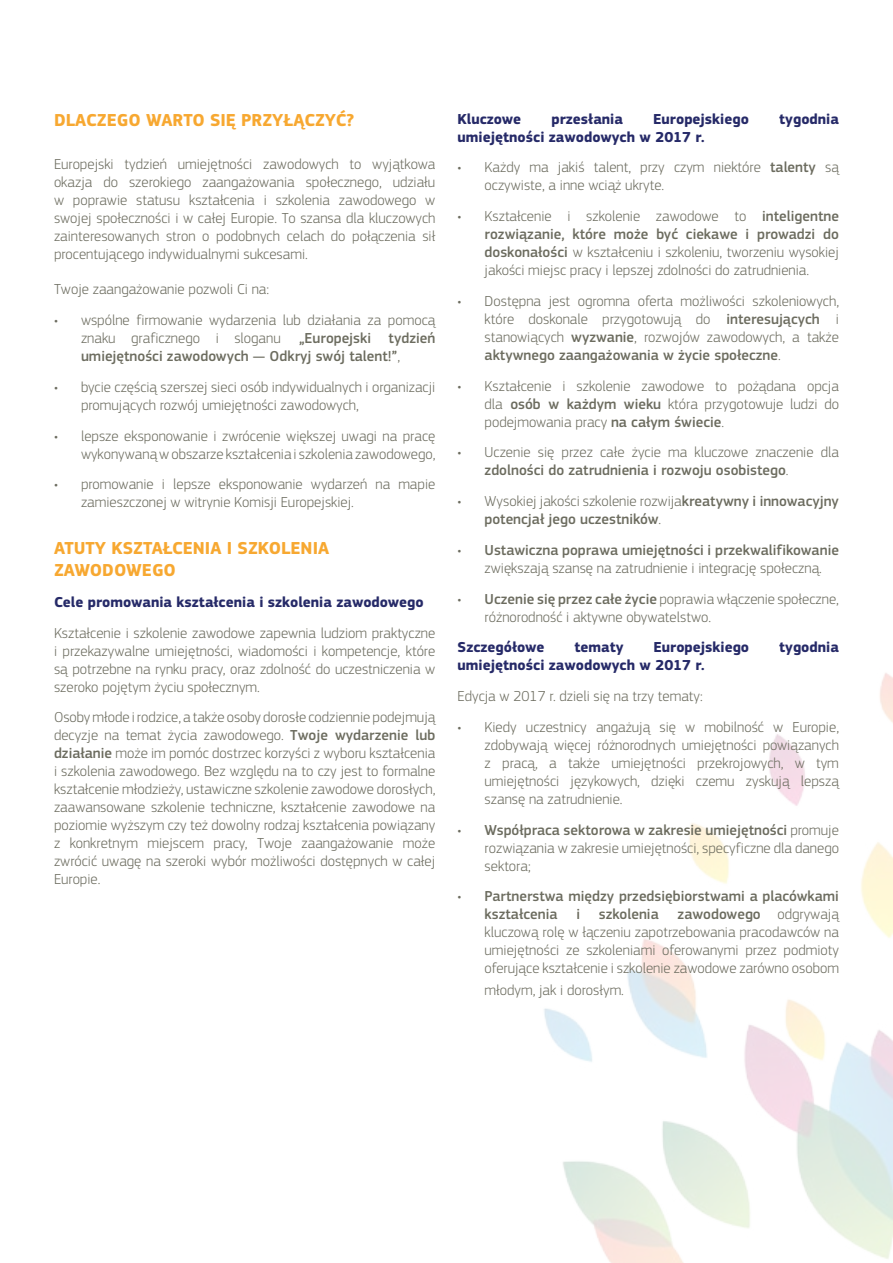
<style>
.page{position:relative;width:893px;height:1263px;background:#fff}
.page>*{position:absolute;margin:0;border:0;box-sizing:border-box;transform-origin:0 0}
.t1{font:700 18px/21.6px "EC Square Sans Pro";color:#f7a831}
.t2{font:300 15px/18px "EC Square Sans Pro";color:#6c6c5f;text-align:justify}
.t3{font:700 15px "EC Square Sans Pro";color:#262a68}
.t4{font:500 15px/18px "EC Square Sans Pro";color:#6c6c5f}
.s1{font-weight:500}
.s2{font-weight:300}
</style>
<div class="page">
<img style="left:544px;top:673px;width:349px;height:590px">
<h3 class="t1" style="left:54px;top:110px;width:302px">DLACZEGO WARTO SIĘ PRZYŁĄCZYĆ?</h3>
<p class="t2" style="left:54px;top:155px;width:383px">Europejski tydzień umiejętności zawodowych to wyjątkowa okazja do szerokiego zaangażowania społecznego, udziału w poprawie statusu kształcenia i szkolenia zawodowego w swojej społeczności i w całej Europie. To szansa dla kluczowych zainteresowanych stron o podobnych celach do połączenia sił procentującego indywidualnymi sukcesami.</p>
<p class="t2" style="left:54px;top:280px;width:217px">Twoje zaangażowanie pozwoli Ci na:</p>
<p class="t2" style="left:81px;top:311px;width:356px;text-indent:-27px">• wspólne firmowanie wydarzenia lub działania za pomocą znaku graficznego i sloganu <span class="s1">„Europejski tydzień umiejętności zawodowych — Odkryj swój talent!”</span>,</p>
<p class="t2" style="left:81px;top:378px;width:356px;text-indent:-27px">• bycie częścią szerszej sieci osób indywidualnych i organizacji promujących rozwój umiejętności zawodowych,</p>
<p class="t2" style="left:54px;top:427px;width:383px;text-align:right">• lepsze eksponowanie i zwrócenie większej uwagi na pracę wykonywaną w obszarze kształcenia i szkolenia zawodowego,</p>
<p class="t2" style="left:81px;top:475px;width:356px;text-indent:-27px">• promowanie i lepsze eksponowanie wydarzeń na mapie zamieszczonej w witrynie Komisji Europejskiej.</p>
<h3 class="t1" style="left:54px;top:538px;width:277px">ATUTY KSZTAŁCENIA I SZKOLENIA<br>ZAWODOWEGO</h3>
<h4 class="t3" style="left:54px;top:593px;width:371px">Cele promowania kształcenia i szkolenia zawodowego</h4>
<p class="t2" style="left:54px;top:623px;width:383px">Kształcenie i szkolenie zawodowe zapewnia ludziom praktyczne i przekazywalne umiejętności, wiadomości i kompetencje, które są potrzebne na rynku pracy, oraz zdolność do uczestniczenia w szeroko pojętym życiu społecznym.</p>
<p class="t2" style="left:54px;top:708px;width:383px">Osoby młode i rodzice, a także osoby dorosłe codziennie podejmują decyzje na temat życia zawodowego. <span class="s1">Twoje wydarzenie lub działanie</span> może im pomóc dostrzec korzyści z wyboru kształcenia i szkolenia zawodowego. Bez względu na to czy jest to formalne kształcenie młodzieży, ustawiczne szkolenie zawodowe dorosłych, zaawansowane szkolenie techniczne, kształcenie zawodowe na poziomie wyższym czy też dowolny rodzaj kształcenia powiązany z konkretnym miejscem pracy, Twoje zaangażowanie może zwrócić uwagę na szeroki wybór możliwości dostępnych w całej Europie.</p>
<p class="t3" style="left:458px;top:110px;width:65px">Kluczowe</p>
<p class="t3" style="left:551px;top:110px;width:73px">przesłania</p>
<p class="t3" style="left:653px;top:110px;width:97px">Europejskiego</p>
<p class="t3" style="left:779px;top:110px;width:61px">tygodnia</p>
<p class="t3" style="left:458px;top:128px;width:248px">umiejętności zawodowych w 2017 r.</p>
<p class="t2" style="left:485px;top:158px;width:356px;text-indent:-27px">• Każdy ma jakiś talent, przy czym niektóre <span class="s1">talenty</span> są oczywiste, a inne wciąż ukryte.</p>
<p class="t2" style="left:485px;top:207px;width:356px;text-indent:-27px">• Kształcenie i szkolenie zawodowe to <span class="s1">inteligentne rozwiązanie, które może być ciekawe i prowadzi do doskonałości</span> w kształceniu i szkoleniu, tworzeniu wysokiej jakości miejsc pracy i lepszej zdolności do zatrudnienia.</p>
<p class="t2" style="left:485px;top:292px;width:356px;text-indent:-27px">• Dostępna jest ogromna oferta możliwości szkoleniowych, które doskonale przygotowują do <span class="s1">interesujących</span> i stanowiących <span class="s1">wyzwanie</span>, rozwojów zawodowych, a także <span class="s1">aktywnego zaangażowania w życie społeczne</span>.</p>
<p class="t2" style="left:485px;top:376px;width:356px;text-indent:-27px">• Kształcenie i szkolenie zawodowe to pożądana opcja dla <span class="s1">osób w każdym wieku</span> która przygotowuje ludzi do podejmowania pracy <span class="s1">na całym świecie</span>.</p>
<p class="t2" style="left:485px;top:443px;width:356px;text-indent:-27px">• Uczenie się przez całe życie ma kluczowe znaczenie dla <span class="s1">zdolności do zatrudnienia i rozwoju osobistego</span>.</p>
<p class="t4" style="left:485px;top:492px;width:356px;text-indent:-27px"><span class="s2">• Wysokiej jakości szkolenie rozwija</span>kreatywny i innowacyjny potencjał jego uczestników<span class="s2">.</span></p>
<p class="t2" style="left:485px;top:541px;width:356px;text-indent:-27px">• <span class="s1">Ustawiczna poprawa umiejętności i przekwalifikowanie </span>zwiększają szansę na zatrudnienie i integrację społeczną.</p>
<p class="t2" style="left:485px;top:590px;width:356px;text-indent:-27px">• <span class="s1">Uczenie się przez całe życie</span> poprawia włączenie społeczne, różnorodność i aktywne obywatelstwo.</p>
<p class="t3" style="left:458px;top:638px;width:88px">Szczegółowe</p>
<p class="t3" style="left:574px;top:638px;width:51px">tematy</p>
<p class="t3" style="left:654px;top:638px;width:97px">Europejskiego</p>
<p class="t3" style="left:779px;top:638px;width:61px">tygodnia</p>
<p class="t3" style="left:458px;top:656px;width:248px">umiejętności zawodowych w 2017 r.</p>
<p class="t2" style="left:458px;top:687px;width:247px">Edycja w 2017 r. dzieli się na trzy tematy:</p>
<p class="t2" style="left:485px;top:718px;width:356px;text-indent:-27px">• Kiedy uczestnicy angażują się w mobilność w Europie, zdobywają więcej różnorodnych umiejętności powiązanych z pracą, a także umiejętności przekrojowych, w tym umiejętności językowych, dzięki czemu zyskują lepszą szansę na zatrudnienie.</p>
<p class="t2" style="left:485px;top:821px;width:356px;text-indent:-27px">• <span class="s1">Współpraca sektorowa w zakresie umiejętności</span> promuje rozwiązania w zakresie umiejętności, specyficzne dla danego sektora;</p>
<p class="t4" style="left:485px;top:888px;width:356px;text-indent:-27px"><span class="s2">•</span> Partnerstwa między przedsiębiorstwami a placówkami kształcenia</p>
<p class="t4" style="left:576px;top:906px;width:5px">i</p>
<p class="t4" style="left:599px;top:906px;width:61px">szkolenia</p>
<p class="t2" style="left:485px;top:905px;width:356px;text-indent:193px"><span class="s1">zawodowego</span> odgrywają kluczową rolę w łączeniu zapotrzebowania pracodawców na umiejętności ze szkoleniami oferowanymi przez podmioty oferujące kształcenie i szkolenie zawodowe zarówno osobom</p>
<p class="t2" style="left:485px;top:981px;width:141px">młodym, jak i dorosłym.</p>
</div>
